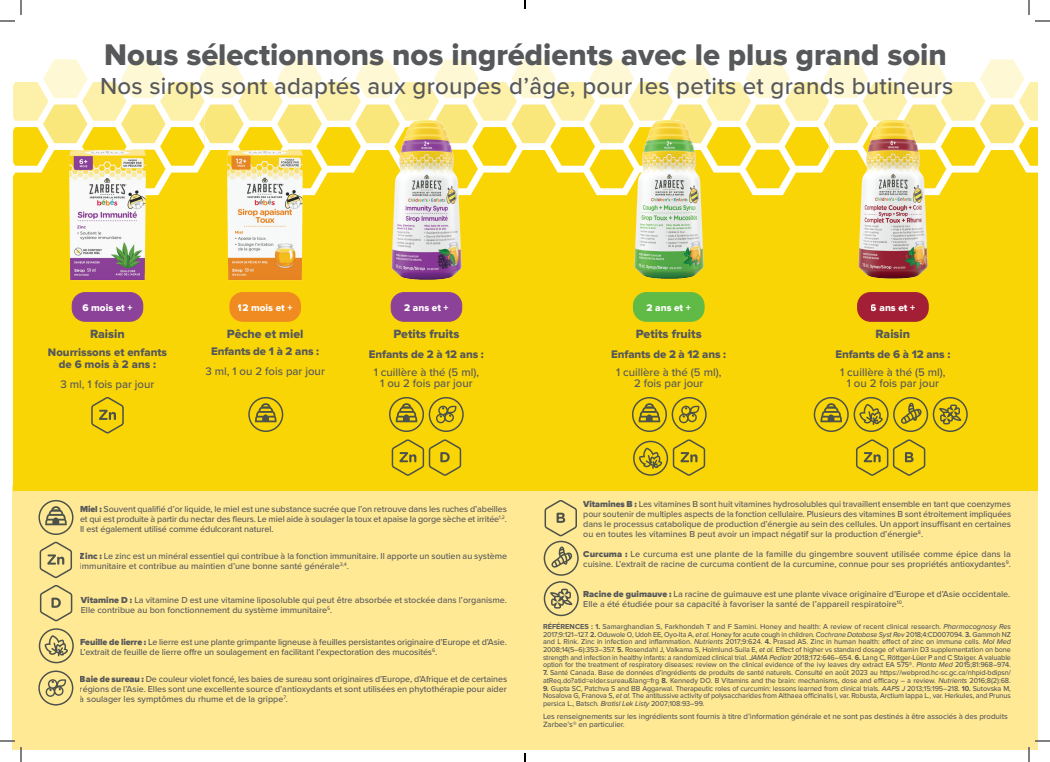
<style>
.page{position:relative;width:1050px;height:762px;background:#fff}
.page>*{position:absolute;margin:0;border:0;box-sizing:border-box;transform-origin:0 0}
.t1{font:31px "Proxima Nova Extrabld";color:#57585a}
.t2{font:500 24px "Proxima Nova";letter-spacing:.01em;color:#57585a}
.t3{font:12.4px "Proxima Nova Extrabld";color:#57585a}
.t4{font:500 11.4px/11px "Proxima Nova";color:#57585a;text-align:center}
.t5{font:11.4px/12px "Proxima Nova Extrabld";letter-spacing:-.01em;color:#57585a;text-align:center}
.t6{font:10px "Proxima Nova Extrabld";color:#fff}
.t7{font:700 9.7px "Gotham Rounded";letter-spacing:-.03em;color:#4c514a}
.t8{font:500 9px/10px "Proxima Nova";color:#57585a}
.t9{font:500 8px/8px "Proxima Nova";letter-spacing:-.01em;color:#57585a}
.t10{font:500 7.5px/7.7px "Proxima Nova";letter-spacing:-.01em;color:#57585a;text-align:justify}
.s1{font-weight:900}
.s2{font-family:"Gotham Rounded";font-weight:700;font-size:9.7px;color:#4c514a}
.s3{font-weight:700}
.s4{font-family:"Proxima Soft";font-style:italic}
</style>
<div class="page">
<div style="left:12px;top:485px;width:1026px;height:265px;background:#ffe995"></div>
<div style="left:13px;top:128px;width:192px;height:363px;background:#fad506"></div>
<div style="left:205px;top:128px;width:624px;height:363px;background:#fad506"></div>
<div style="left:829px;top:128px;width:209px;height:363px;background:#fad506"></div>
<svg style="left:13px;top:59px;width:1025px;height:136px"></svg>
<img style="left:629px;top:114px;width:79px;height:165px">
<img style="left:67px;top:141px;width:81px;height:140px">
<img style="left:224px;top:141px;width:82px;height:140px">
<img style="left:387px;top:114px;width:79px;height:166px">
<img style="left:853px;top:114px;width:79px;height:165px">
<div style="left:72px;top:293px;width:71px;height:28px;background:#8c4298;border-radius:13px"></div>
<div style="left:72px;top:292px;width:71px;height:30px;border:1px solid #8c4298;border-radius:13px"></div>
<div style="left:230px;top:293px;width:70px;height:28px;background:#f08b21;border-radius:13px"></div>
<div style="left:229px;top:292px;width:72px;height:30px;border:1px solid #f08b21;border-radius:13px"></div>
<div style="left:858px;top:293px;width:70px;height:28px;background:#a31f35;border-radius:13px"></div>
<div style="left:857px;top:292px;width:72px;height:30px;border:1px solid #a31f35;border-radius:13px"></div>
<div style="left:633px;top:293px;width:71px;height:28px;background:#60bb46;border-radius:13px"></div>
<div style="left:633px;top:292px;width:72px;height:30px;border:1px solid #60bb46;border-radius:13px"></div>
<div style="left:391px;top:293px;width:71px;height:28px;background:#8c4298;border-radius:13px"></div>
<div style="left:391px;top:292px;width:71px;height:30px;border:1px solid #8c4298;border-radius:13px"></div>
<svg style="left:91px;top:397px;width:33px;height:36px"></svg>
<svg style="left:392px;top:439px;width:69px;height:37px"></svg>
<svg style="left:856px;top:439px;width:69px;height:37px"></svg>
<svg style="left:248px;top:397px;width:35px;height:35px"></svg>
<svg style="left:814px;top:397px;width:154px;height:35px"></svg>
<svg style="left:632px;top:397px;width:75px;height:35px"></svg>
<svg style="left:389px;top:397px;width:75px;height:35px"></svg>
<svg style="left:633px;top:439px;width:72px;height:37px"></svg>
<svg style="left:40px;top:585px;width:32px;height:36px"></svg>
<svg style="left:40px;top:542px;width:32px;height:36px"></svg>
<svg style="left:38px;top:500px;width:36px;height:35px"></svg>
<svg style="left:39px;top:628px;width:35px;height:35px"></svg>
<svg style="left:38px;top:671px;width:35px;height:35px"></svg>
<svg style="left:544px;top:500px;width:35px;height:116px"></svg>
<svg style="left:0;top:0;width:22px;height:22px"></svg>
<svg style="left:0;top:740px;width:22px;height:22px"></svg>
<svg style="left:1028px;top:0;width:22px;height:22px"></svg>
<svg style="left:1028px;top:740px;width:22px;height:22px"></svg>
<svg style="left:524px;top:0;width:2px;height:9px"></svg>
<svg style="left:524px;top:753px;width:2px;height:9px"></svg>
<p class="t1" style="left:104px;top:36px;width:844px">Nous sélectionnons nos ingrédients avec le plus grand soin</p>
<p class="t2" style="left:100px;top:68px;width:855px">Nos sirops sont adaptés aux groupes d’âge, pour les petits et grands butineurs</p>
<p class="t6" style="left:82px;top:302px;width:52px">6 mois et +</p>
<p class="t6" style="left:238px;top:302px;width:56px">12 mois et +</p>
<p class="t6" style="left:404px;top:302px;width:46px">2 ans et +</p>
<p class="t6" style="left:647px;top:302px;width:46px">2 ans et +</p>
<p class="t6" style="left:871px;top:302px;width:46px">6 ans et +</p>
<p class="t3" style="left:90px;top:327px;width:36px">Raisin</p>
<p class="t5" style="left:48px;top:346px;width:121px">Nourrissons et enfants de 6 mois à 2 ans :</p>
<p class="t4" style="left:61px;top:378px;width:95px">3 ml, 1 fois par jour</p>
<p class="t3" style="left:227px;top:327px;width:78px">Pêche et miel</p>
<p class="t5" style="left:211px;top:345px;width:110px">Enfants de 1 à 2 ans :</p>
<p class="t4" style="left:206px;top:365px;width:121px">3 ml, 1 ou 2 fois par jour</p>
<p class="t3" style="left:394px;top:327px;width:67px">Petits fruits</p>
<p class="t5" style="left:369px;top:349px;width:116px">Enfants de 2 à 12 ans :</p>
<p class="t4" style="left:374px;top:366px;width:107px">1 cuillère à thé (5 ml),<br>1 ou 2 fois par jour</p>
<p class="t3" style="left:636px;top:327px;width:67px">Petits fruits</p>
<p class="t5" style="left:611px;top:349px;width:116px">Enfants de 2 à 12 ans :</p>
<p class="t4" style="left:616px;top:366px;width:107px">1 cuillère à thé (5 ml),<br>2 fois par jour</p>
<p class="t3" style="left:876px;top:327px;width:36px">Raisin</p>
<p class="t5" style="left:835px;top:349px;width:117px">Enfants de 6 à 12 ans :</p>
<p class="t4" style="left:840px;top:366px;width:107px">1 cuillère à thé (5 ml),<br>1 ou 2 fois par jour</p>
<p class="t8" style="left:80px;top:503px;width:429px;text-align:justify"><span class="s1">Miel :</span> Souvent qualifié d’or liquide, le miel est une substance sucrée que l’on retrouve dans les ruches d’abeilles et qui est produite à partir du nectar des fleurs. Le miel aide à soulager la toux et apaise la gorge sèche et irritée<sup>1,2</sup>.<br>Il est également utilisé comme édulcorant naturel.</p>
<p class="t8" style="left:80px;top:551px;width:429px"><span class="s1">Zinc :</span> Le zinc est un minéral essentiel qui contribue à la fonction immunitaire. Il apporte un soutien au système immunitaire et contribue au maintien d’une bonne santé générale<sup>3,4</sup>.</p>
<p class="t8" style="left:81px;top:594px;width:428px"><span class="s1">Vitamine D :</span> La vitamine D est une vitamine liposoluble qui peut être absorbée et stockée dans l’organisme.<br>Elle contribue au bon fonctionnement du système immunitaire<sup>5</sup>.</p>
<p class="t8" style="left:80px;top:637px;width:428px"><span class="s1">Feuille de lierre :</span> Le lierre est une plante grimpante ligneuse à feuilles persistantes originaire d’Europe et d’Asie.<br>L’extrait de feuille de lierre offre un soulagement en facilitant l’expectoration des mucosités<sup>6</sup>.</p>
<p class="t8" style="left:80px;top:673px;width:429px;text-align:justify;text-indent:-42px"><span class="s2">Ivy Leaf</span> <span class="s1">Baie de sureau :</span> De couleur violet foncé, les baies de sureau sont originaires d’Europe, d’Afrique et de certaines régions de l’Asie. Elles sont une excellente source d’antioxydants et sont utilisées en phytothérapie pour aider à soulager les symptômes du rhume et de la grippe<sup>7</sup>.</p>
<p class="t8" style="left:583px;top:499px;width:429px;text-align:justify"><span class="s1">Vitamines B :</span> Les vitamines B sont huit vitamines hydrosolubles qui travaillent ensemble en tant que coenzymes pour soutenir de multiples aspects de la fonction cellulaire. Plusieurs des vitamines B sont étroitement impliquées dans le processus catabolique de production d’énergie au sein des cellules. Un apport insuffisant en certaines ou en toutes les vitamines B peut avoir un impact négatif sur la production d’énergie<sup>8</sup>.</p>
<p class="t8" style="left:583px;top:549px;width:429px"><span class="s1">Curcuma :</span> Le curcuma est une plante de la famille du gingembre souvent utilisée comme épice dans la cuisine. L’extrait de racine de curcuma contient de la curcumine, connue pour ses propriétés antioxydantes<sup>9</sup>.</p>
<p class="t8" style="left:583px;top:589px;width:429px"><span class="s1">Racine de guimauve :</span> La racine de guimauve est une plante vivace originaire d’Europe et d’Asie occidentale.<br>Elle a été étudiée pour sa capacité à favoriser la santé de l’appareil respiratoire<sup>10</sup>.</p>
<p class="t7" style="left:518px;top:616px;width:88px">Marshmallow Root</p>
<p class="t10" style="left:543px;top:622px;width:470px"><span class="s3">RÉFÉRENCES : 1.</span> Samarghandian S, Farkhondeh T and F Samini. Honey and health: A review of recent clinical research. <span class="s4">Pharmacognosy Res </span>2017;9:121–127. <span class="s3">2.</span> Oduwole O, Udoh EE, Oyo-Ita A, <span class="s4">et al.</span> Honey for acute cough in children. <span class="s4">Cochrane Database Syst Rev</span> 2018;4:CD007094. <span class="s3">3.</span> Gammoh NZ and L Rink. Zinc in infection and inflammation. <span class="s4">Nutrients</span> 2017;9:624. <span class="s3">4.</span> Prasad AS. Zinc in human health: effect of zinc on immune cells. <span class="s4">Mol Med </span>2008;14(5–6):353–357. <span class="s3">5.</span> Rosendahl J, Valkama S, Holmlund-Suila E, <span class="s4">et al.</span> Effect of higher vs standard dosage of vitamin D3 supplementation on bone strength and infection in healthy infants: a randomized clinical trial. <span class="s4">JAMA Pediatr</span> 2018;172:646–654. <span class="s3">6.</span> Lang C, Röttger-Lüer P and C Staiger. A valuable option for the treatment of respiratory diseases: review on the clinical evidence of the ivy leaves dry extract EA 575®. <span class="s4">Planta Med</span> 2015;81:968–974.</p>
<p class="t10" style="left:543px;top:668px;width:469px"><span class="s3">7.</span> Santé Canada. Base de données d’ingrédients de produits de santé naturels. Consulté en août 2023 au https://webprod.hc-sc.gc.ca/nhpid-bdipsn/ atReq.do?atid=elder.sureau&amp;lang=frg <span class="s3">8.</span> Kennedy DO. B Vitamins and the brain: mechanisms, dose and efficacy – a review. <span class="s4">Nutrients</span> 2016;8(2):68.</p>
<p class="t10" style="left:543px;top:684px;width:469px"><span class="s3">9.</span> Gupta SC, Patchva S and BB Aggarwal. Therapeutic roles of curcumin: lessons learned from clinical trials. <span class="s4">AAPS J</span> 2013;15:195–218. <span class="s3">10.</span> Sutovska M, Nosalova G, Franova S, <span class="s4">et al.</span> The antitussive activity of polysaccharides from Althaea officinalis l, var. Robusta, Arctium lappa L., var. Herkules, and Prunus persica L., Batsch<span class="s4">. Bratisl Lek Listy</span> 2007;108:93–99.</p>
<p class="t9" style="left:543px;top:712px;width:466px">Les renseignements sur les ingrédients sont fournis à titre d’information générale et ne sont pas destinés à être associés à des produits<br>Zarbee’s® en particulier.</p>
</div>
